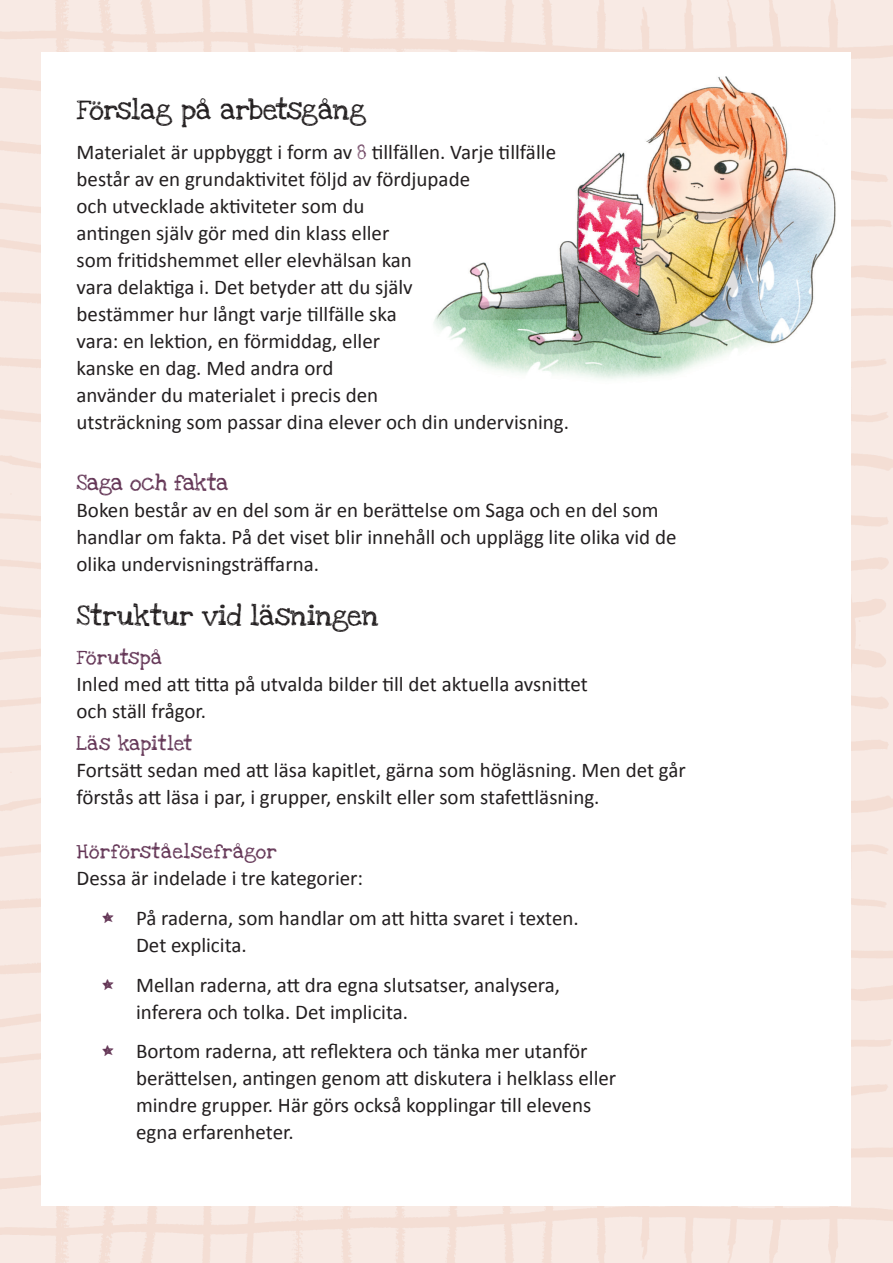
<style>
.page{position:relative;width:893px;height:1263px;background:#fff}
.page>*{position:absolute;margin:0;border:0;box-sizing:border-box;transform-origin:0 0}
.Brödtext_komp{font:21px/27px "Calibri";color:#231f20}
.Rubrik{font:21px "Love Ya Like A Sister";color:#231f20}
.Brödtext_mindre{font:21px "Calibri";color:#231f20}
.Underrubrik_burgundy{font:16.5px "Love Ya Like A Sister";color:#633555}
.Brödtext_mindre-2{font:15px "Love Ya Like A Sister";letter-spacing:.04em;color:#633555}
.Brödtext_komp-2{font:15px "Love Ya Like A Sister";letter-spacing:.04em;color:#633555}
.Underrubrik_burgundy-2{font:15px "Love Ya Like A Sister";letter-spacing:.04em;color:#633555}
.s1{font-family:"Love Ya Like A Sister";font-size:15px;color:#633555}
</style>
<div class="page">
<img style="left:0;top:0;width:893px;height:1263px">
<div style="left:42px;top:52px;width:809px;height:1153px;background:#fff"></div>
<img style="left:434px;top:76px;width:402px;height:303px">
<p class="Rubrik" style="left:77px;top:92px;width:291px">Förslag på arbetsgång</p>
<p class="Brödtext_komp" style="left:77px;top:138px;width:494px">Materialet är uppbyggt i form av <span class="s1">8</span> tillfällen. Varje tillfälle består av en grundaktivitet följd av fördjupade<br>och utvecklade aktiviteter som du<br>antingen själv gör med din klass eller<br>som fritidshemmet eller elevhälsan kan<br>vara delaktiga i. Det betyder att du själv<br>bestämmer hur långt varje tillfälle ska<br>vara: en lektion, en förmiddag, eller<br>kanske en dag. Med andra ord<br>använder du materialet i precis den<br>utsträckning som passar dina elever och din undervisning.</p>
<p class="Underrubrik_burgundy" style="left:77px;top:469px;width:153px">Saga och fakta</p>
<p class="Brödtext_komp" style="left:77px;top:496px;width:601px">Boken består av en del som är en berättelse om Saga och en del som handlar om fakta. På det viset blir innehåll och upplägg lite olika vid de olika undervisningsträffarna.</p>
<p class="Rubrik" style="left:77px;top:598px;width:304px">Struktur vid läsningen</p>
<p class="Underrubrik_burgundy-2" style="left:77px;top:645px;width:87px">Förutspå</p>
<p class="Brödtext_komp" style="left:77px;top:670px;width:513px">Inled med att titta på utvalda bilder till det aktuella avsnittet och ställ frågor.</p>
<p class="Brödtext_komp-2" style="left:77px;top:731px;width:118px">Läs kapitlet</p>
<p class="Brödtext_komp" style="left:77px;top:756px;width:611px">Fortsätt sedan med att läsa kapitlet, gärna som högläsning. Men det går förstås att läsa i par, i grupper, enskilt eller som stafettläsning.</p>
<p class="Brödtext_mindre-2" style="left:77px;top:839px;width:202px">Hörförståelsefrågor</p>
<p class="Brödtext_mindre" style="left:77px;top:863px;width:288px">Dessa är indelade i tre kategorier:</p>
<p class="Brödtext_komp" style="left:136px;top:904px;width:444px;text-indent:-34px"><span class="s1">*</span> På raderna, som handlar om att hitta svaret i texten.<br>Det explicita.</p>
<p class="Brödtext_komp" style="left:136px;top:970px;width:426px;text-indent:-34px"><span class="s1">*</span> Mellan raderna, att dra egna slutsatser, analysera, inferera och tolka. Det implicita.</p>
<p class="Brödtext_komp" style="left:136px;top:1037px;width:482px;text-indent:-34px"><span class="s1">*</span> Bortom raderna, att reflektera och tänka mer utanför berättelsen, antingen genom att diskutera i helklass eller mindre grupper. Här görs också kopplingar till elevens egna erfarenheter.</p>
</div>
